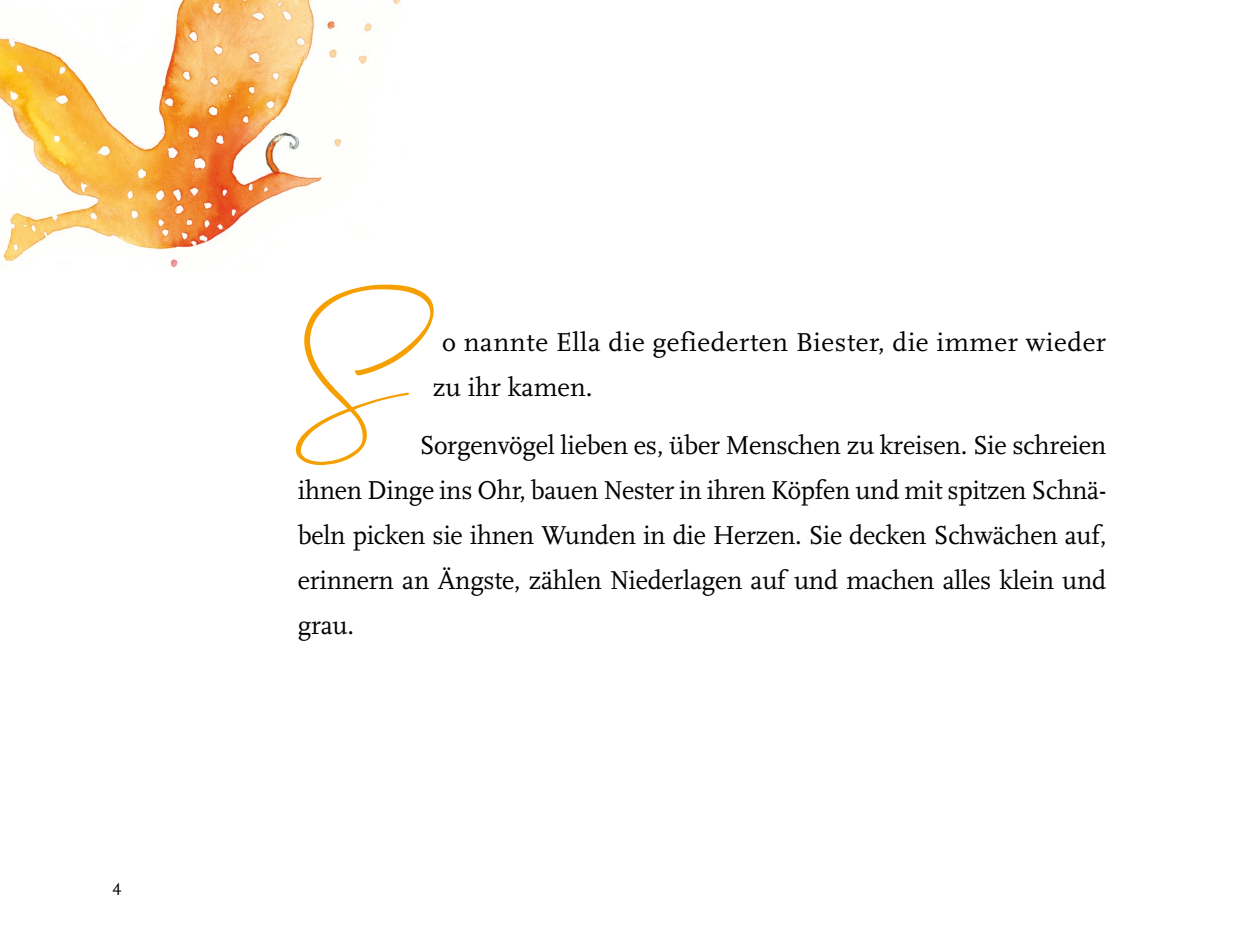
<style>
.page{position:relative;width:1234px;height:936px;background:#fff}
.page>*{position:absolute;margin:0;border:0;box-sizing:border-box;transform-origin:0 0}
.t1{font:172.35px "Mathanifo Script";color:#f5a000}
.t2{font:27px/45px "Scala";color:#000;text-align:justify}
.t3{font:27px/45px "Scala";letter-spacing:.02em;color:#000}
.t4{font:18px "Scala Caps";color:#000}
</style>
<div class="page">
<img style="left:0;top:0;width:401px;height:268px">
<p class="t4" style="left:112px;top:879px;width:10px">4</p>
<h1 class="t1" style="left:301px;top:251px;width:107px">S</h1>
<p class="t3" style="left:433px;top:320px;width:674px;text-indent:9px">o nannte Ella die gefiederten Biester, die immer wieder zu ihr kamen.</p>
<p class="t2" style="left:298px;top:423px;width:809px;text-indent:122px">Sorgenvögel lieben es, über Menschen zu kreisen. Sie schreien ihnen Dinge ins Ohr, bauen Nester in ihren Köpfen und mit spitzen Schnä&shy;beln picken sie ihnen Wunden in die Herzen. Sie decken Schwächen auf, erinnern an Ängste, zählen Niederlagen auf und machen alles klein und grau.</p>
</div>
